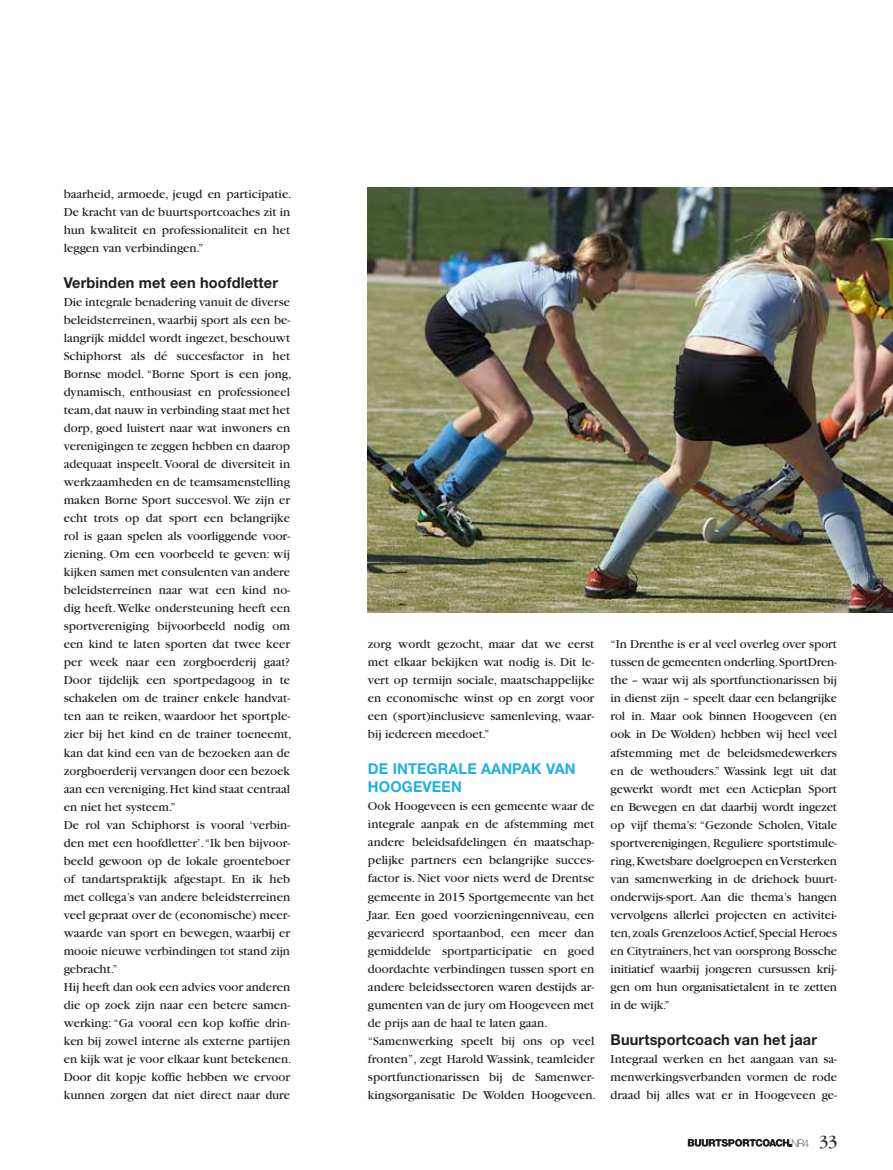
<style>
.page{position:relative;width:893px;height:1170px;background:#fff}
.page>*{position:absolute;margin:0;border:0;box-sizing:border-box;transform-origin:0 0}
.t1{font:18px "Garamond";color:#231f20}
.t2{font:700 15px "Helvetica Neue LT Std";letter-spacing:.01em;color:#231f20}
.t3{font:700 15px/18px "Helvetica Neue LT Std";letter-spacing:.01em;color:#1fb0e6}
.t4{font:12.75px/18px "Garamond";color:#231f20;text-align:justify}
.t5{font:100 10.35px "Helvetica Neue LT Std";color:#231f20}
</style>
<div class="page">
<svg style="left:688px;top:1138px;width:104px;height:8px"></svg>
<img style="left:368px;top:187px;width:525px;height:425px">
<p class="t4" style="left:64px;top:185px;width:229px">baarheid, armoede, jeugd en participatie.<br>De kracht van de buurtsportcoaches zit in hun kwaliteit en professionaliteit en het leggen van verbindingen.”</p>
<p class="t2" style="left:64px;top:273px;width:216px">Verbinden met een hoofdletter</p>
<p class="t4" style="left:64px;top:293px;width:229px;text-align:left">Die integrale benadering vanuit de diverse beleidsterreinen, waarbij sport als een be&shy;langrijk middel wordt ingezet, beschouwt Schiphorst als dé succesfactor in het Bornse model. “Borne Sport is een jong, dynamisch, enthousiast en professioneel team, dat nauw in verbinding staat met het dorp, goed luistert naar wat inwoners en verenigingen te zeggen hebben en daarop adequaat inspeelt. Vooral de diversiteit in werkzaamheden en de teamsamenstelling maken Borne Sport succesvol. We zijn er echt trots op dat sport een belangrijke rol is gaan spelen als voorliggende voor&shy;ziening. Om een voorbeeld te geven: wij kijken samen met consulenten van andere beleidsterreinen naar wat een kind no&shy;dig heeft. Welke ondersteuning heeft een sportvereniging bijvoorbeeld nodig om een kind te laten sporten dat twee keer per week naar een zorgboerderij gaat?<br>Door tijdelijk een sportpedagoog in te schakelen om de trainer enkele handvat&shy;ten aan te reiken, waardoor het sportple&shy;zier bij het kind en de trainer toeneemt, kan dat kind een van de bezoeken aan de zorgboerderij vervangen door een bezoek aan een vereniging. Het kind staat centraal en niet het systeem.”<br>De rol van Schiphorst is vooral ‘verbin&shy;den met een hoofdletter’.“Ik ben bijvoor&shy;beeld gewoon op de lokale groenteboer of tandartspraktijk afgestapt. En ik heb met collega’s van andere beleidsterreinen veel gepraat over de (economische) meer&shy;waarde van sport en bewegen, waarbij er mooie nieuwe verbindingen tot stand zijn gebracht.”<br>Hij heeft dan ook een advies voor anderen die op zoek zijn naar een betere samen&shy;werking: “Ga vooral een kop koffie drin&shy;ken bij zowel interne als externe partijen en kijk wat je voor elkaar kunt betekenen.<br>Door dit kopje koffie hebben we ervoor kunnen zorgen dat niet direct naar dure</p>
<p class="t4" style="left:368px;top:635px;width:228px">zorg wordt gezocht, maar dat we eerst met elkaar bekijken wat nodig is. Dit le&shy;vert op termijn sociale, maatschappelijke en economische winst op en zorgt voor een (sport)inclusieve samenleving, waar&shy;bij iedereen meedoet.”</p>
<p class="t3" style="left:368px;top:759px;width:209px">DE INTEGRALE AANPAK VAN<br>HOOGEVEEN</p>
<p class="t4" style="left:368px;top:797px;width:229px;text-align:left">Ook Hoogeveen is een gemeente waar de integrale aanpak en de afstemming met andere beleidsafdelingen én maatschap&shy;pelijke partners een belangrijke succes&shy;factor is. Niet voor niets werd de Drentse gemeente in 2015 Sportgemeente van het Jaar. Een goed voorzieningenniveau, een gevarieerd sportaanbod, een meer dan gemiddelde sportparticipatie en goed doordachte verbindingen tussen sport en andere beleidssectoren waren destijds ar&shy;gumenten van de jury om Hoogeveen met de prijs aan de haal te laten gaan. “Samenwerking speelt bij ons op veel fronten”, zegt Harold Wassink, teamleider sportfunctionarissen bij de Samenwer&shy;kingsorganisatie De Wolden Hoogeveen.</p>
<p class="t4" style="left:611px;top:635px;width:228px">“In Drenthe is er al veel overleg over sport tussen de gemeenten onderling. SportDren&shy;the – waar wij als sportfunctionarissen bij in dienst zijn – speelt daar een belangrijke rol in. Maar ook binnen Hoogeveen (en ook in De Wolden) hebben wij heel veel afstemming met de beleidsmedewerkers en de wethouders.” Wassink legt uit dat gewerkt wordt met een Actieplan Sport en Bewegen en dat daarbij wordt ingezet op vijf thema’s: “Gezonde Scholen, Vitale sportverenigingen, Reguliere sportstimule&shy;ring, Kwetsbare doelgroepen en Versterken van samenwerking in de driehoek buurt&shy;onderwijs-sport. Aan die thema’s hangen vervolgens allerlei projecten en activitei&shy;ten, zoals Grenzeloos Actief, Special Heroes en Citytrainers, het van oorsprong Bossche initiatief waarbij jongeren cursussen krij&shy;gen om hun organisatietalent in te zetten in de wijk.”</p>
<p class="t2" style="left:611px;top:1029px;width:208px">Buurtsportcoach van het jaar</p>
<p class="t4" style="left:611px;top:1049px;width:228px">Integraal werken en het aangaan van sa&shy;menwerkingsverbanden vormen de rode draad bij alles wat er in Hoogeveen ge-</p>
<h1 class="t1" style="left:819px;top:1131px;width:20px">33</h1>
<p class="t5" style="left:792px;top:1136px;width:19px">NR4</p>
</div>
